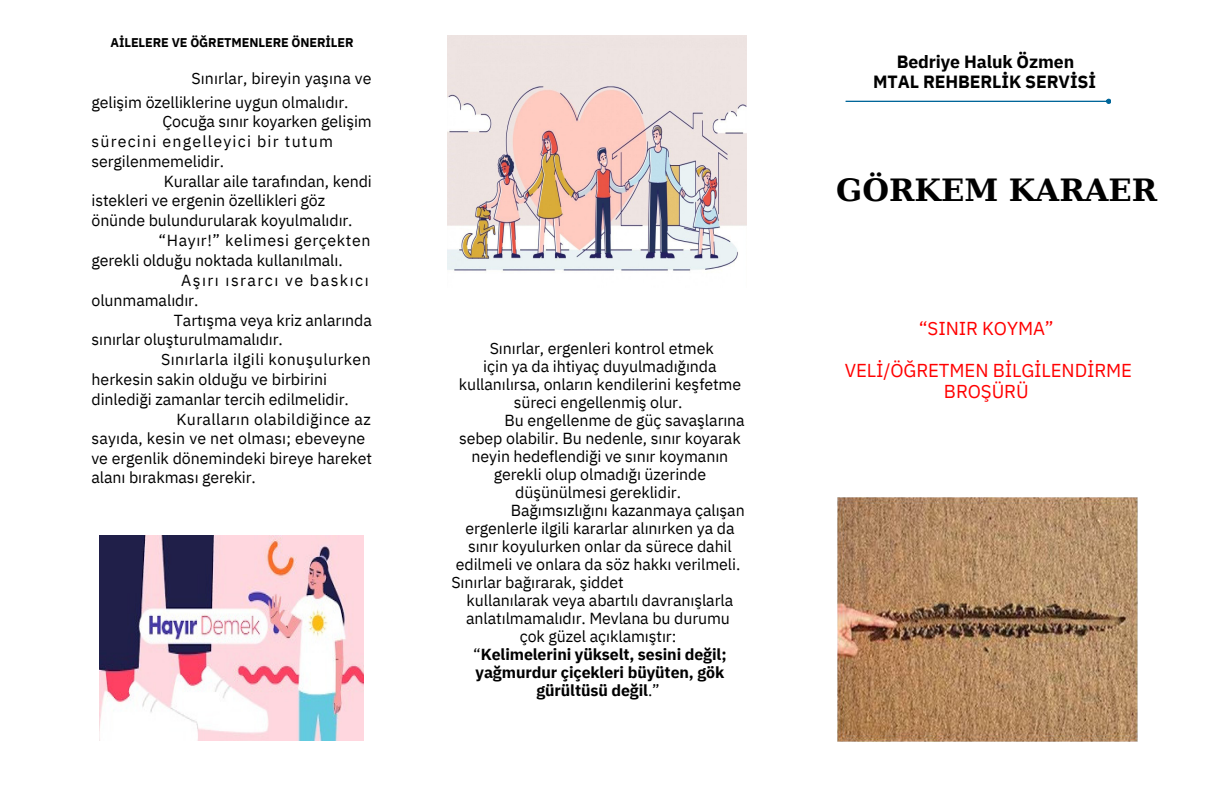
<style>
.page{position:relative;width:1224px;height:792px;background:#fff}
.page>*{position:absolute;margin:0;border:0;box-sizing:border-box;transform-origin:0 0}
.t1{font:700 30.6px "DejaVu Serif";color:#000}
.t2{font:18.7px/21px "IBM Plex Sans";letter-spacing:-.005em;color:#f00;text-align:center}
.t3{font:700 17.7px/19.5px "IBM Plex Sans";letter-spacing:-.005em;color:#000;text-align:center}
.t4{font:16px/23.9px "IBM Plex Sans";letter-spacing:-.005em;color:#000}
.t5{font:700 16px "IBM Plex Sans";letter-spacing:-.005em;color:#000}
.t6{font:16px "IBM Plex Sans";letter-spacing:.025em;color:#000}
.t7{font:16px "IBM Plex Sans";letter-spacing:.075em;color:#000}
.t8{font:16px "IBM Plex Sans";letter-spacing:.035em;color:#000}
.t9{font:16px "IBM Plex Sans";letter-spacing:.09em;color:#000}
.t10{font:700 12.6px "IBM Plex Sans";letter-spacing:-.005em;color:#000}
.s1{font-weight:400}
</style>
<div class="page">
<svg style="left:845px;top:99px;width:266px;height:5px"></svg>
<img style="left:447px;top:36px;width:299px;height:236px">
<img style="left:100px;top:536px;width:263px;height:204px">
<img style="left:837px;top:497px;width:301px;height:245px">
<p class="t10" style="left:110px;top:32px;width:245px">AİLELERE VE ÖĞRETMENLERE ÖNERİLER</p>
<p class="t4" style="left:92px;top:65px;width:282px;text-indent:100px">Sınırlar, bireyin yaşına ve gelişim özelliklerine uygun olmalıdır.</p>
<p class="t4" style="left:162px;top:109px;width:211px">Çocuğa sınır koyarken gelişim</p>
<p class="t7" style="left:92px;top:130px;width:243px">sürecini engelleyici bir tutum</p>
<p class="t4" style="left:92px;top:148px;width:134px">sergilenmemelidir.</p>
<p class="t4" style="left:164px;top:168px;width:210px">Kurallar aile tarafından, kendi</p>
<p class="t4" style="left:92px;top:187px;width:235px">istekleri ve ergenin özellikleri göz</p>
<p class="t4" style="left:92px;top:207px;width:263px">önünde bulundurularak koyulmalıdır.</p>
<p class="t8" style="left:159px;top:228px;width:213px">“Hayır!” kelimesi gerçekten</p>
<p class="t4" style="left:92px;top:247px;width:253px">gerekli olduğu noktada kullanılmalı.</p>
<p class="t9" style="left:181px;top:268px;width:189px">Aşırı ısrarcı ve baskıcı</p>
<p class="t4" style="left:92px;top:287px;width:108px">olunmamalıdır.</p>
<p class="t4" style="left:174px;top:307px;width:200px">Tartışma veya kriz anlarında</p>
<p class="t4" style="left:92px;top:326px;width:193px">sınırlar oluşturulmamalıdır.</p>
<p class="t6" style="left:161px;top:347px;width:211px">Sınırlarla ilgili konuşulurken</p>
<p class="t4" style="left:92px;top:366px;width:237px">herkesin sakin olduğu ve birbirini</p>
<p class="t4" style="left:92px;top:386px;width:259px">dinlediği zamanlar tercih edilmelidir.</p>
<p class="t6" style="left:176px;top:407px;width:196px">Kuralların olabildiğince az</p>
<p class="t4" style="left:92px;top:425px;width:275px">sayıda, kesin ve net olması; ebeveyne</p>
<p class="t4" style="left:92px;top:445px;width:282px">ve ergenlik dönemindeki bireye hareket</p>
<p class="t4" style="left:92px;top:464px;width:166px">alanı bırakması gerekir.</p>
<p class="t4" style="left:490px;top:335px;width:225px">Sınırlar, ergenleri kontrol etmek</p>
<p class="t4" style="left:483px;top:353px;width:235px">için ya da ihtiyaç duyulmadığında</p>
<p class="t4" style="left:459px;top:371px;width:284px">kullanılırsa, onların kendilerini keşfetme</p>
<p class="t4" style="left:514px;top:389px;width:170px">süreci engellenmiş olur.</p>
<p class="t4" style="left:505px;top:407px;width:242px">Bu engellenme de güç savaşlarına</p>
<p class="t4" style="left:459px;top:425px;width:283px">sebep olabilir. Bu nedenle, sınır koyarak</p>
<p class="t4" style="left:472px;top:443px;width:258px">neyin hedeflendiği ve sınır koymanın</p>
<p class="t4" style="left:494px;top:461px;width:214px">gerekli olup olmadığı üzerinde</p>
<p class="t4" style="left:515px;top:479px;width:167px">düşünülmesi gereklidir.</p>
<p class="t4" style="left:511px;top:497px;width:236px">Bağımsızlığını kazanmaya çalışan</p>
<p class="t4" style="left:465px;top:515px;width:271px">ergenlerle ilgili kararlar alınırken ya da</p>
<p class="t4" style="left:468px;top:533px;width:265px">sınır koyulurken onlar da sürece dahil</p>
<p class="t4" style="left:456px;top:551px;width:286px">edilmeli ve onlara da söz hakkı verilmeli.</p>
<p class="t4" style="left:451px;top:569px;width:174px">Sınırlar bağırarak, şiddet</p>
<p class="t4" style="left:467px;top:587px;width:268px">kullanılarak veya abartılı davranışlarla</p>
<p class="t4" style="left:466px;top:605px;width:265px">anlatılmamalıdır. Mevlana bu durumu</p>
<p class="t4" style="left:520px;top:623px;width:158px">çok güzel açıklamıştır:</p>
<p class="t5" style="left:473px;top:641px;width:255px"><span class="s1">“</span>Kelimelerini yükselt, sesini değil;</p>
<p class="t5" style="left:476px;top:659px;width:250px">yağmurdur çiçekleri büyüten, gök</p>
<p class="t5" style="left:536px;top:677px;width:125px">gürültüsü değil<span class="s1">.”</span></p>
<p class="t3" style="left:873px;top:51px;width:224px">Bedriye Haluk Özmen<br>MTAL REHBERLİK SERVİSİ</p>
<h1 class="t1" style="left:836px;top:166px;width:323px">GÖRKEM KARAER</h1>
<p class="t2" style="left:919px;top:317px;width:136px">“SINIR KOYMA”</p>
<p class="t2" style="left:845px;top:358px;width:289px">VELİ/ÖĞRETMEN BİLGİLENDİRME<br>BROŞÜRÜ</p>
</div>
